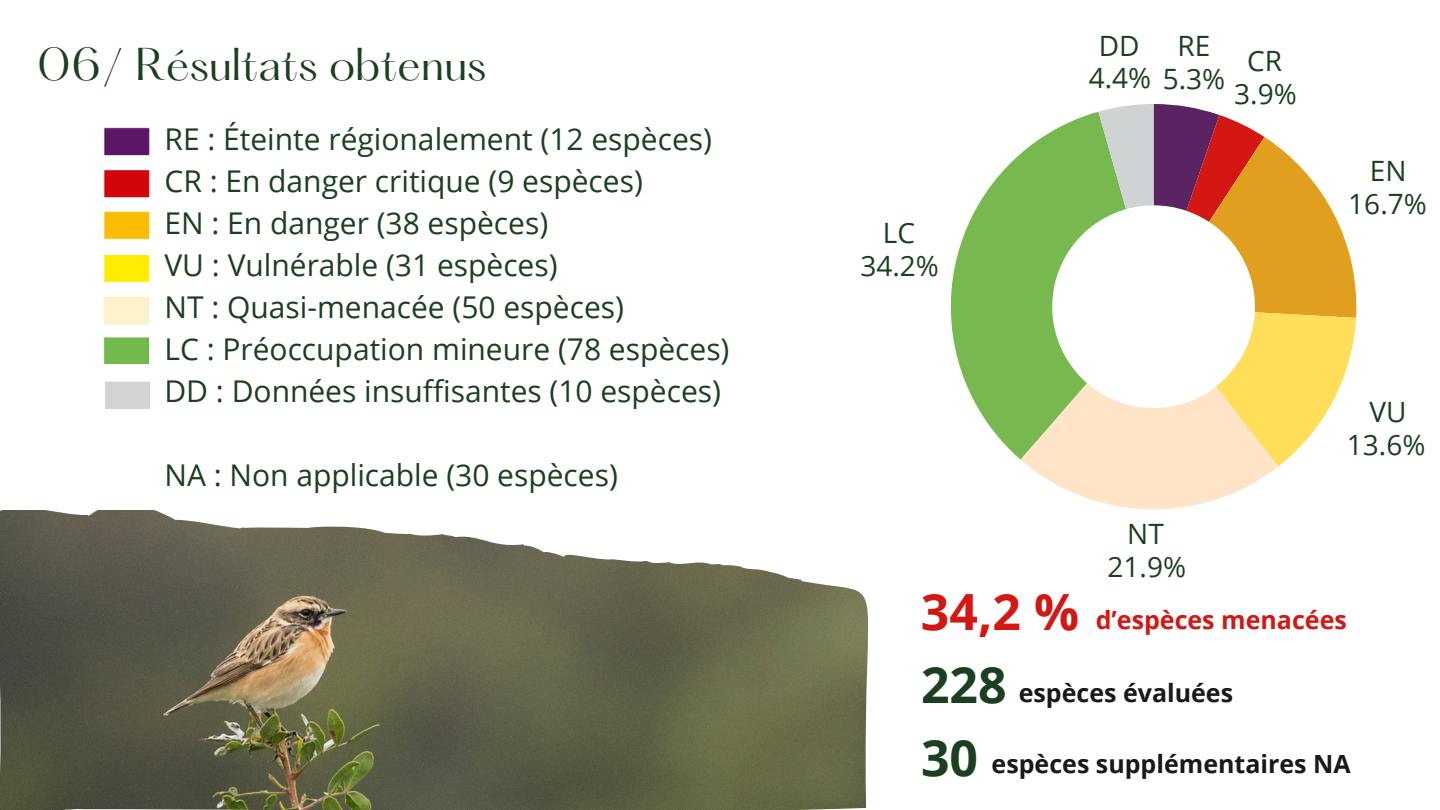
<style>
.page{position:relative;width:1440px;height:810px;background:#fff}
.page>*{position:absolute;margin:0;border:0;box-sizing:border-box;transform-origin:0 0}
.t1{font:700 50px "Open Sans";color:#1a401f}
.t2{font:700 50px "Open Sans";color:#d31813}
.t3{font:40.2px "Hatton";color:#1a401f}
.t4{font:30px/42px "Open Sans";color:#1a401f}
.t5{font:28px/33.2px "Open Sans";color:#1a401f;text-align:center}
.t6{font:700 25px "Open Sans";color:#191919}
.t7{font:700 25px "Open Sans";color:#d31813}
</style>
<div class="page">
<svg style="left:951px;top:154px;width:69px;height:305px;fill:#77b94f"></svg>
<svg style="left:1020px;top:104px;width:336px;height:405px"></svg>
<img style="left:0;top:510px;width:867px;height:300px">
<img style="left:104px;top:127px;width:46px;height:29px">
<img style="left:104px;top:170px;width:46px;height:113px">
<img style="left:103px;top:337px;width:47px;height:27px">
<p class="t3" style="left:37px;top:45px;width:451px">06/ Résultats obtenus</p>
<h3 class="t4" style="left:164px;top:118px;width:567px">RE : Éteinte régionalement (12 espèces)<br>CR : En danger critique (9 espèces)<br>EN : En danger (38 espèces)<br>VU : Vulnérable (31 espèces)<br>NT : Quasi-menacée (50 espèces)<br>LC : Préoccupation mineure (78 espèces)<br>DD : Données insuffisantes (10 espèces)</h3>
<h3 class="t4" style="left:164px;top:454px;width:455px">NA : Non applicable (30 espèces)</h3>
<p class="t5" style="left:861px;top:216px;width:80px">LC<br>34.2%</p>
<p class="t5" style="left:1099px;top:28px;width:42px">DD</p>
<p class="t5" style="left:1089px;top:29px;width:138px;line-height:32.6px;text-align:left;text-indent:89px">RE<br>4.4% 5.3%</p>
<p class="t5" style="left:1234px;top:44px;width:64px">CR<br>3.9%</p>
<p class="t5" style="left:1348px;top:154px;width:80px;line-height:32.7px">EN<br>16.7%</p>
<p class="t5" style="left:1347px;top:395px;width:80px">VU<br>13.6%</p>
<p class="t2" style="left:921px;top:576px;width:160px">34,2 %</p>
<p class="t5" style="left:1108px;top:517px;width:80px;line-height:32.7px">NT<br>21.9%</p>
<p class="t7" style="left:1096px;top:603px;width:253px">d’espèces menacées</p>
<p class="t1" style="left:921px;top:649px;width:87px">228</p>
<p class="t6" style="left:1019px;top:676px;width:216px">espèces évaluées</p>
<p class="t1" style="left:921px;top:722px;width:59px">30</p>
<h1 class="t6" style="left:992px;top:747px;width:361px">espèces supplémentaires NA</h1>
</div>
